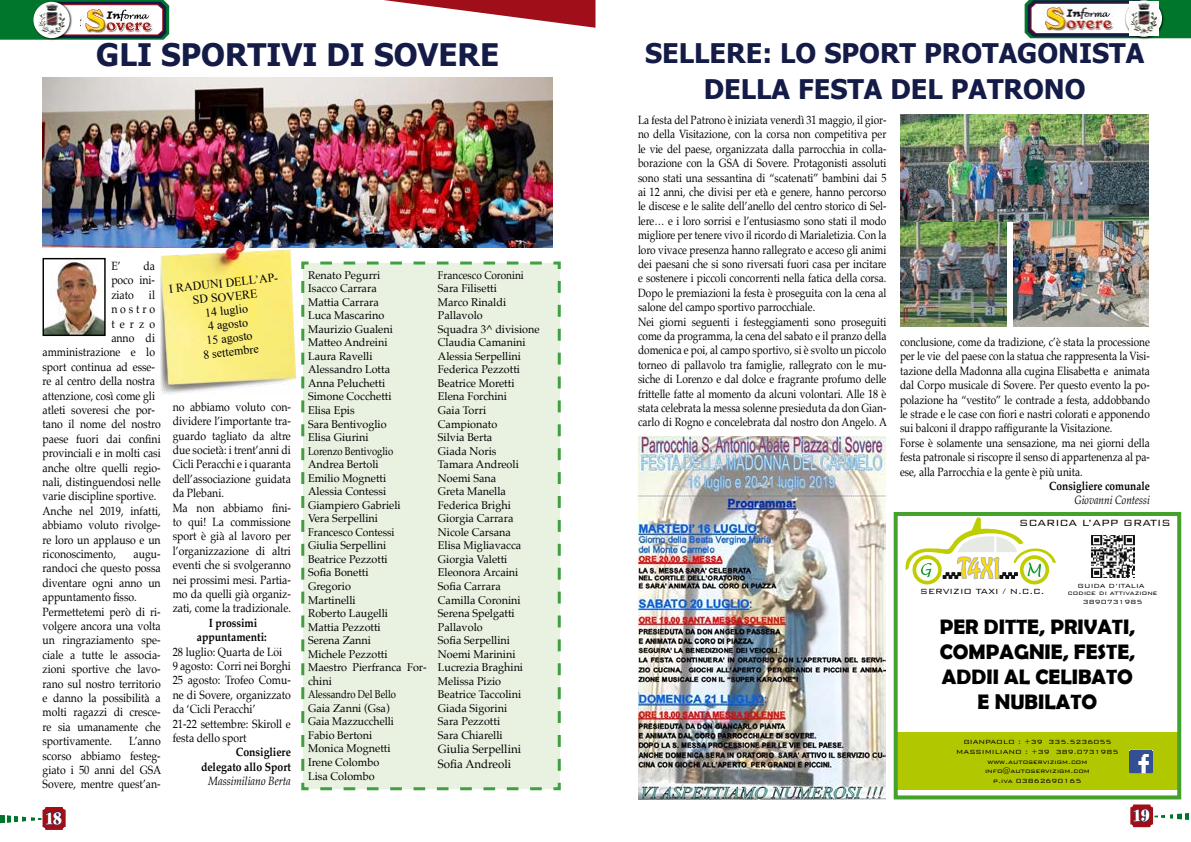
<style>
.page{position:relative;width:1191px;height:842px;background:#fff}
.page>*{position:absolute;margin:0;border:0;box-sizing:border-box;transform-origin:0 0}
.t1{font:700 31px "Tahoma";color:#141b46}
.t2{font:700 27px/36px "Tahoma";color:#141b46;text-align:center}
.t3{font:22px "Spumoni LP";color:#fff}
.t4{font:700 21px/25.2px "Berlin Sans FB Demi";color:#000;text-align:center}
.t5{font:12px/14.4px "Palatino";color:#000;scale:.84 1}
.t6{font:12px/14.4px "Palatino";color:#000;scale:.87 1}
.t7{font:12px/13.8px "Times New Roman";color:#000;text-align:center}
.t8{font:700 12px/14.4px "Palatino";color:#000;text-align:center;scale:.87 1}
.t9{font:12px/14.4px "Palatino";color:#000;scale:.96 1}
.t10{font:700 12px "Palatino";color:#000;scale:.84 1}
.t11{font:300 12px "Bank Gothic BT";color:#000}
.t12{font:italic 12px "Palatino";color:#000;scale:.87 1}
.t13{font:italic 12px "Palatino";color:#000;scale:.84 1}
.t14{font:11.3px/13.5px "Palatino";color:#000;scale:.96 1}
.t15{font:11.3px/13.5px "Palatino";color:#000;scale:.89 1}
.t16{font:300 10px "Bank Gothic BT";color:#000}
.t17{font:300 8px/9.6px "Bank Gothic BT";color:#000;text-align:center}
.t18{font:8px "Palatino";color:#000;scale:.87 1}
</style>
<div class="page">
<div style="left:301px;top:261px;width:260px;height:530px;background:#e9f1e1"></div>
<svg style="left:384px;top:0;width:211px;height:28px"></svg>
<svg style="left:1130px;top:804px;width:23px;height:23px"></svg>
<svg style="left:1133px;top:804px;width:56px;height:24px"></svg>
<div style="left:43px;top:807px;width:22px;height:23px;background:#a00f19;border-radius:3px"></div>
<svg style="left:0;top:810px;width:62px;height:15px"></svg>
<div style="left:26px;top:806px;width:5px;height:26px;background:#fff"></div>
<hr style="left:35px;top:806px;width:3px;height:26px;background:#fff">
<hr style="left:19px;top:806px;width:3px;height:26px;background:#fff">
<hr style="left:11px;top:806px;width:3px;height:26px;background:#fff">
<hr style="left:5px;top:806px;width:2px;height:26px;background:#fff">
<svg style="left:0;top:0;width:169px;height:40px"></svg>
<img style="left:81px;top:7px;width:72px;height:26px">
<div style="left:32px;top:1px;width:40px;height:40px;background:#000;opacity:.75"></div>
<svg style="left:33px;top:2px;width:37px;height:36px"></svg>
<img style="left:37px;top:3px;width:29px;height:34px">
<svg style="left:1024px;top:0;width:167px;height:38px"></svg>
<img style="left:1043px;top:5px;width:72px;height:27px">
<div style="left:1124px;top:0;width:40px;height:39px;background:#000;opacity:.75"></div>
<svg style="left:1125px;top:0;width:37px;height:37px"></svg>
<img style="left:1129px;top:2px;width:29px;height:34px">
<img style="left:43px;top:78px;width:510px;height:170px">
<img style="left:161px;top:237px;width:134px;height:158px">
<div style="left:912px;top:555px;width:29px;height:29px;background:#bece00;border-radius:50%"></div>
<div style="left:1020px;top:555px;width:29px;height:29px;background:#bece00;border-radius:50%"></div>
<svg style="left:916px;top:559px;width:22px;height:22px"></svg>
<svg style="left:1023px;top:559px;width:22px;height:22px"></svg>
<svg style="left:905px;top:517px;width:150px;height:62px"></svg>
<div style="left:895px;top:733px;width:284px;height:57px;background:#b1c800"></div>
<img style="left:1091px;top:535px;width:44px;height:43px">
<img style="left:1129px;top:749px;width:23px;height:24px">
<div style="left:893px;top:512px;width:288px;height:287px;border:4px solid #44a12b"></div>
<img style="left:638px;top:436px;width:247px;height:363px">
<img style="left:900px;top:221px;width:106px;height:105px">
<img style="left:900px;top:114px;width:248px;height:107px">
<img style="left:1013px;top:221px;width:135px;height:105px">
<img style="left:45px;top:261px;width:59px;height:73px">
<div style="left:43px;top:258px;width:63px;height:78px;border:1px solid #000"></div>
<h1 class="t1" style="left:96px;top:33px;width:404px">GLI SPORTIVI DI SOVERE</h1>
<p class="t6" style="left:111px;top:259px;width:52px;text-align:justify;text-indent:32px">da poco ini&shy;ziato</p>
<p class="t6" style="left:111px;top:259px;width:12px">E’</p>
<p class="t6" style="left:149px;top:287px;width:8px">il</p>
<p class="t6" style="left:111px;top:302px;width:52px">nostro</p>
<p class="t6" style="left:111px;top:316px;width:52px">terzo</p>
<p class="t6" style="left:111px;top:331px;width:52px">anno di</p>
<p class="t6" style="left:43px;top:345px;width:131px">amministrazione e lo</p>
<p class="t6" style="left:43px;top:359px;width:131px">sport continua ad esse-</p>
<p class="t6" style="left:43px;top:374px;width:131px">re al centro della nostra</p>
<p class="t6" style="left:43px;top:388px;width:131px">attenzione, così come gli</p>
<p class="t6" style="left:43px;top:403px;width:131px">atleti soveresi che por-</p>
<p class="t6" style="left:43px;top:417px;width:137px">tano il nome del nostro</p>
<p class="t6" style="left:43px;top:431px;width:137px">paese fuori dai confini</p>
<p class="t6" style="left:43px;top:446px;width:137px">provinciali e in molti casi</p>
<p class="t6" style="left:43px;top:460px;width:137px">anche oltre quelli regio-</p>
<p class="t6" style="left:43px;top:475px;width:137px">nali, distinguendosi nelle</p>
<p class="t6" style="left:43px;top:489px;width:132px">varie discipline sportive.</p>
<p class="t6" style="left:43px;top:503px;width:137px">Anche nel 2019, infatti,</p>
<p class="t6" style="left:43px;top:518px;width:137px">abbiamo voluto rivolge-</p>
<p class="t6" style="left:43px;top:532px;width:137px">re loro un applauso e un</p>
<p class="t6" style="left:43px;top:547px;width:86px">riconoscimento,</p>
<p class="t6" style="left:43px;top:547px;width:137px;text-indent:91px">augu&shy;randoci che questo possa diventare ogni anno un appuntamento fisso.<br>Permettetemi però di ri&shy;volgere ancora una volta un ringraziamento spe&shy;ciale a tutte le associa&shy;zioni sportive che lavo&shy;rano sul nostro territorio e danno la possibilità a molti ragazzi di cresce&shy;re sia umanamente che sportivamente.</p>
<p class="t6" style="left:43px;top:734px;width:138px;text-align:justify;text-indent:87px">L’anno scorso abbiamo festeg&shy;giato i 50 anni del GSA Sovere, mentre quest’an-</p>
<p class="t7" style="left:168px;top:282px;width:113px;rotate:-6deg">I RADUNI DELL’AP-<br>SD SOVERE<br>14 luglio<br>4 agosto<br>15 agosto<br>8 settembre</p>
<p class="t6" style="left:173px;top:399px;width:137px">no abbiamo voluto con&shy;dividere l’importante tra&shy;guardo tagliato da altre due società: i trent’anni di<br>Cicli Peracchi e i quaranta dell’associazione guidata da Plebani.<br>Ma non abbiamo fini&shy;to qui! La commissione sport è già al lavoro per l’organizzazione di altri eventi che si svolgeranno nei prossimi mesi. Partia&shy;mo da quelli già organiz&shy;zati, come la tradizionale.</p>
<p class="t8" style="left:197px;top:615px;width:82px">I prossimi appuntamenti:</p>
<p class="t6" style="left:173px;top:644px;width:137px">28 luglio: Quarta de Loi<br>9 agosto: Corri nei Borghi<br>25 agosto: Trofeo Comu&shy;ne di Sovere, organizzato da ‘Cicli Peracchi’<br>21-22 settembre: Skiroll e festa dello sport</p>
<p class="t8" style="left:201px;top:745px;width:105px;text-align:right">Consigliere delegato allo Sport</p>
<p class="t12" style="left:208px;top:771px;width:96px">Massimiliano Berta</p>
<p class="t18" style="left:269px;top:649px;width:4px;rotate:-90deg">:</p>
<p class="t14" style="left:308px;top:268px;width:125px">Renato Pegurri<br>Isacco Carrara<br>Mattia Carrara<br>Luca Mascarino<br>Maurizio Gualeni<br>Matteo Andreini<br>Laura Ravelli<br>Alessandro Lotta<br>Anna Peluchetti<br>Simone Cocchetti<br>Elisa Epis<br>Sara Bentivoglio<br>Elisa Giurini<br>Lorenzo Bentivoglio<br>Andrea Bertoli<br>Emilio Mognetti<br>Alessia Contessi<br>Giampiero Gabrieli<br>Vera Serpellini<br>Francesco Contessi<br>Giulia Serpellini<br>Beatrice Pezzotti<br>Sofia Bonetti<br>Gregorio<br>Martinelli<br>Roberto Laugelli<br>Mattia Pezzotti<br>Serena Zanni<br>Michele Pezzotti<br>Maestro Pierfranca For&shy;chini<br>Alessandro Del Bello<br>Gaia Zanni (Gsa)<br>Gaia Mazzucchelli<br>Fabio Bertoni<br>Monica Mognetti<br>Irene Colombo<br>Lisa Colombo</p>
<p class="t15" style="left:438px;top:268px;width:116px">Francesco Coronini<br>Sara Filisetti<br>Marco Rinaldi<br>Pallavolo<br>Squadra 3^ divisione<br>Claudia Camanini<br>Alessia Serpellini<br>Federica Pezzotti<br>Beatrice Moretti<br>Elena Forchini<br>Gaia Torri<br>Campionato<br>Silvia Berta<br>Giada Noris<br>Tamara Andreoli<br>Noemi Sana<br>Greta Manella<br>Federica Brighi<br>Giorgia Carrara<br>Nicole Carsana<br>Elisa Migliavacca<br>Giorgia Valetti<br>Eleonora Arcaini<br>Sofia Carrara<br>Camilla Coronini<br>Serena Spelgatti<br>Pallavolo<br>Sofia Serpellini<br>Noemi Marinini<br>Lucrezia Braghini<br>Melissa Pizio<br>Beatrice Taccolini<br>Giada Sigorini<br>Sara Pezzotti<br>Sara Chiarelli</p>
<p class="t9" style="left:438px;top:742px;width:88px">Giulia Serpellini<br>Sofia Andreoli</p>
<h2 class="t2" style="left:645px;top:33px;width:500px">SELLERE: LO SPORT PROTAGONISTA<br>DELLA FESTA DEL PATRONO</h2>
<p class="t5" style="left:638px;top:113px;width:298px">La festa del Patrono è iniziata venerdì 31 maggio, il gior&shy;no della Visitazione, con la corsa non competitiva per le vie del paese, organizzata dalla parrocchia in colla&shy;borazione con la GSA di Sovere. Protagonisti assoluti sono stati una sessantina di “scatenati” bambini dai 5 ai 12 anni, che divisi per età e genere, hanno percorso le discese e le salite dell’anello del centro storico di Sel&shy;lere… e i loro sorrisi e l’entusiasmo sono stati il modo migliore per tenere vivo il ricordo di Marialetizia. Con la loro vivace presenza hanno rallegrato e acceso gli animi dei paesani che si sono riversati fuori casa per incitare e sostenere i piccoli concorrenti nella fatica della corsa.<br>Dopo le premiazioni la festa è proseguita con la cena al salone del campo sportivo parrocchiale.<br>Nei giorni seguenti i festeggiamenti sono proseguiti come da programma, la cena del sabato e il pranzo della domenica e poi, al campo sportivo, si è svolto un piccolo torneo di pallavolo tra famiglie, rallegrato con le mu&shy;siche di Lorenzo e dal dolce e fragrante profumo delle frittelle fatte al momento da alcuni volontari. Alle 18 è stata celebrata la messa solenne presieduta da don Gian&shy;carlo di Rogno e concelebrata dal nostro don Angelo. A</p>
<p class="t5" style="left:900px;top:335px;width:299px">conclusione, come da tradizione, c’è stata la processione per le vie del paese con la statua che rappresenta la Visi&shy;tazione della Madonna alla cugina Elisabetta e animata dal Corpo musicale di Sovere. Per questo evento la po&shy;polazione ha “vestito” le contrade a festa, addobbando le strade e le case con fiori e nastri colorati e apponendo sui balconi il drappo raffigurante la Visitazione.<br>Forse è solamente una sensazione, ma nei giorni della festa patronale si riscopre il senso di appartenenza al pa&shy;ese, alla Parrocchia e la gente è più unita.</p>
<p class="t10" style="left:1049px;top:476px;width:121px">Consigliere comunale</p>
<p class="t13" style="left:1074px;top:490px;width:91px">Giovanni Contessi</p>
<p class="t11" style="left:1019px;top:516px;width:153px">SCARICA L’APP GRATIS</p>
<p class="t17" style="left:1077px;top:581px;width:69px">GUIDA D’ITALIA</p>
<h3 class="t4" style="left:939px;top:613px;width:197px">PER DITTE, PRIVATI,<br>COMPAGNIE, FESTE,<br>ADDII AL CELIBATO<br>E NUBILATO</h3>
<p class="t17" style="left:956px;top:737px;width:164px">GIANPAOLO : +39 335.5236055<br>MASSIMILIANO : +39 389.0731985 www.autoservizigm.com info@autoservizigm.com<br>p.iva 03862690165</p>
<p class="t16" style="left:920px;top:585px;width:126px">SERVIZIO TAXI / N.C.C.</p>
<p class="t17" style="left:1067px;top:587px;width:91px">codice di attivazione<br>3890731985</p>
<h3 class="t3" style="left:44px;top:806px;width:21px">2018</h3>
<h3 class="t3" style="left:1133px;top:804px;width:17px">19</h3>
</div>
